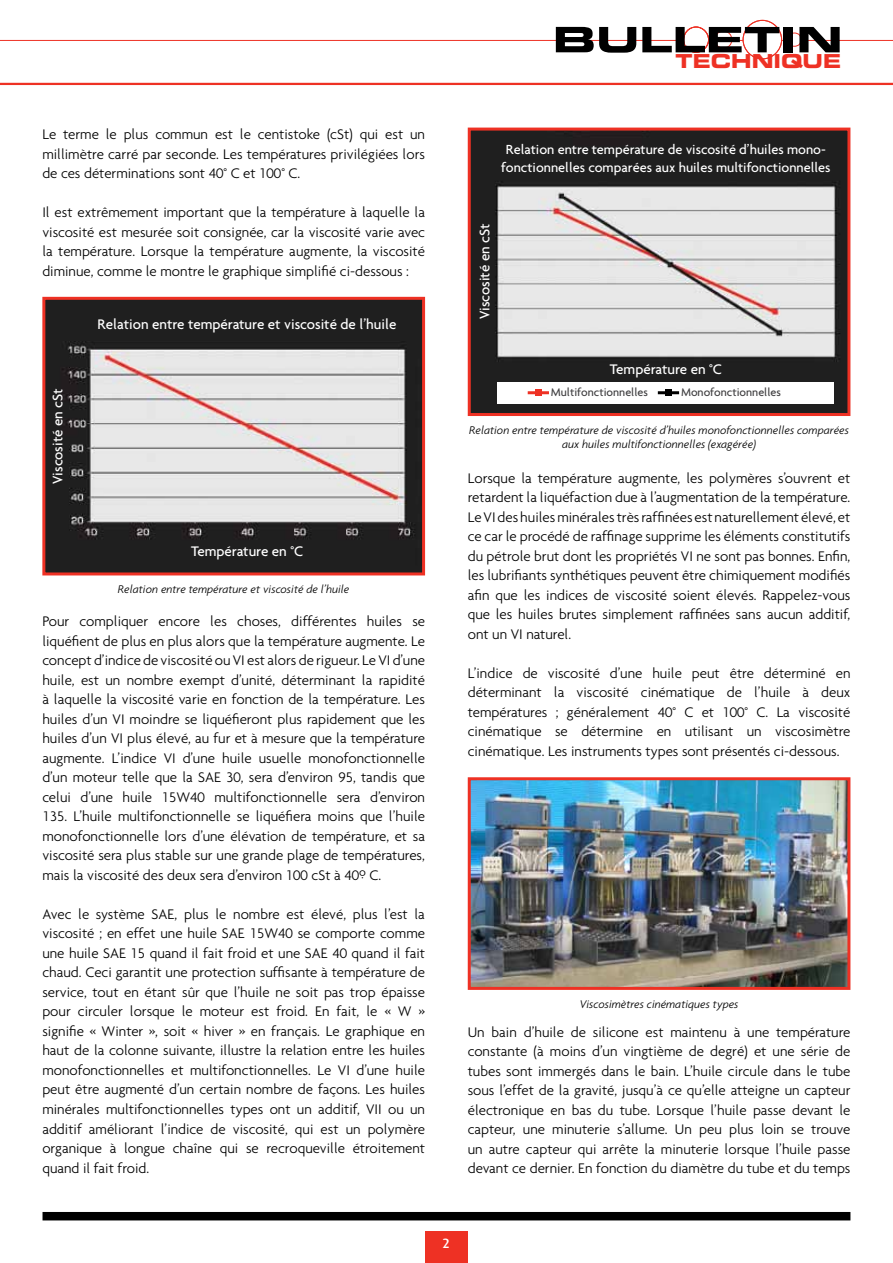
<style>
.page{position:relative;width:893px;height:1263px;background:#fff}
.page>*{position:absolute;margin:0;border:0;box-sizing:border-box;transform-origin:0 0}
.t1{font:19.2px "Eurostile LT Std Bold Ex 2";color:#ee3124}
.t2{font:300 15px/19.5px "Agenda";color:#000;text-align:justify}
.t3{font:500 15px "Agenda";color:#fff}
.t4{font:500 14.25px/18px "Agenda";color:#fff;text-align:center}
.t5{font:500 13.5px "Dax";color:#fff}
.t6{font:italic 300 12px/14.4px "Agenda";color:#000;text-align:center}
.t7{font:500 12px "Agenda";color:#414042}
</style>
<div class="page">
<div style="left:43px;top:1212px;width:807px;height:8px;background:#000"></div>
<div style="left:425px;top:1231px;width:43px;height:32px;background:#ee3124"></div>
<hr style="left:0;top:83px;width:893px;height:2px;background:#ee3124">
<hr style="left:0;top:40px;width:893px;height:1px;background:#ee3124">
<svg style="left:556px;top:27px;width:80px;height:26px"></svg>
<svg style="left:642px;top:20px;width:198px;height:40px"></svg>
<img style="left:46px;top:301px;width:375px;height:270px">
<div style="left:42px;top:297px;width:383px;height:278px;border:3px solid #ee3124"></div>
<img style="left:472px;top:132px;width:374px;height:280px">
<div style="left:468px;top:128px;width:382px;height:288px;border:3px solid #ee3124"></div>
<div style="left:497px;top:382px;width:337px;height:21px;background:#fff"></div>
<hr style="left:528px;top:391px;width:21px;height:3px;background:#ee3124">
<svg style="left:535px;top:390px;width:6px;height:6px"></svg>
<hr style="left:658px;top:391px;width:21px;height:3px;background:#000">
<div style="left:665px;top:390px;width:7px;height:6px;background:#000"></div>
<img style="left:472px;top:781px;width:374px;height:205px">
<div style="left:468px;top:777px;width:382px;height:213px;border:3px solid #ee3124"></div>
<p class="t2" style="left:42px;top:124px;width:384px">Le terme le plus commun est le centistoke (cSt) qui est un millimètre carré par seconde. Les températures privilégiées lors de ces déterminations sont 40° C et 100° C.</p>
<p class="t2" style="left:42px;top:202px;width:384px">Il est extrêmement important que la température à laquelle la viscosité est mesurée soit consignée, car la viscosité varie avec la température. Lorsque la température augmente, la viscosité diminue, comme le montre le graphique simplifié ci-dessous :</p>
<p class="t3" style="left:49px;top:484px;width:97px;rotate:-90deg">Viscosité en cSt</p>
<p class="t3" style="left:98px;top:315px;width:300px">Relation entre température et viscosité de l’huile</p>
<p class="t3" style="left:191px;top:542px;width:114px">Température en °C</p>
<p class="t6" style="left:118px;top:582px;width:233px">Relation entre température et viscosité de l’huile</p>
<p class="t2" style="left:42px;top:612px;width:384px">Pour compliquer encore les choses, différentes huiles se liquéfient de plus en plus alors que la température augmente. Le concept d’indice de viscosité ou VI est alors de rigueur. Le VI d’une huile, est un nombre exempt d’unité, déterminant la rapidité à laquelle la viscosité varie en fonction de la température. Les huiles d’un VI moindre se liquéfieront plus rapidement que les huiles d’un VI plus élevé, au fur et à mesure que la température augmente. L’indice VI d’une huile usuelle monofonctionnelle d’un moteur telle que la SAE 30, sera d’environ 95, tandis que celui d’une huile 15W40 multifonctionnelle sera d’environ 135. L’huile multifonctionnelle se liquéfiera moins que l’huile monofonctionnelle lors d’une élévation de température, et sa viscosité sera plus stable sur une grande plage de températures, mais la viscosité des deux sera d’environ 100 cSt à 40º C.</p>
<p class="t2" style="left:42px;top:904px;width:384px">Avec le système SAE, plus le nombre est élevé, plus l’est la viscosité ; en effet une huile SAE 15W40 se comporte comme une huile SAE 15 quand il fait froid et une SAE 40 quand il fait chaud. Ceci garantit une protection suffisante à température de service, tout en étant sûr que l’huile ne soit pas trop épaisse pour circuler lorsque le moteur est froid. En fait, le « W » signifie « Winter », soit « hiver » en français. Le graphique en haut de la colonne suivante, illustre la relation entre les huiles monofonctionnelles et multifonctionnelles. Le VI d’une huile peut être augmenté d’un certain nombre de façons. Les huiles minérales multifonctionnelles types ont un additif, VII ou un additif améliorant l’indice de viscosité, qui est un polymère organique à longue chaîne qui se recroqueville étroitement quand il fait froid.</p>
<p class="t1" style="left:676px;top:48px;width:167px">TECHNIQUE</p>
<p class="t4" style="left:501px;top:140px;width:331px">Relation entre température de viscosité d’huiles mono&shy;fonctionnelles comparées aux huiles multifonctionnelles</p>
<p class="t3" style="left:475px;top:319px;width:97px;rotate:-90deg">Viscosité en cSt</p>
<p class="t3" style="left:610px;top:360px;width:114px">Température en °C</p>
<p class="t7" style="left:551px;top:385px;width:99px">Multifonctionnelles</p>
<p class="t7" style="left:681px;top:385px;width:101px">Monofonctionnelles</p>
<p class="t6" style="left:469px;top:422px;width:381px">Relation entre température de viscosité d’huiles monofonctionnelles comparées aux huiles multifonctionnelles (exagérée)</p>
<p class="t2" style="left:468px;top:468px;width:384px">Lorsque la température augmente, les polymères s’ouvrent et retardent la liquéfaction due à l’augmentation de la température.<br>Le VI des huiles minérales très raffinées est naturellement élevé, et ce car le procédé de raffinage supprime les éléments constitutifs du pétrole brut dont les propriétés VI ne sont pas bonnes. Enfin, les lubrifiants synthétiques peuvent être chimiquement modifiés afin que les indices de viscosité soient élevés. Rappelez-vous que les huiles brutes simplement raffinées sans aucun additif, ont un VI naturel.</p>
<p class="t2" style="left:468px;top:663px;width:384px">L’indice de viscosité d’une huile peut être déterminé en déterminant la viscosité cinématique de l’huile à deux températures ; généralement 40° C et 100° C. La viscosité cinématique se détermine en utilisant un viscosimètre cinématique. Les instruments types sont présentés ci-dessous.</p>
<p class="t6" style="left:580px;top:996px;width:160px">Viscosimètres cinématiques types</p>
<p class="t2" style="left:468px;top:1022px;width:384px">Un bain d’huile de silicone est maintenu à une température constante (à moins d’un vingtième de degré) et une série de tubes sont immergés dans le bain. L’huile circule dans le tube sous l’effet de la gravité, jusqu’à ce qu’elle atteigne un capteur électronique en bas du tube. Lorsque l’huile passe devant le capteur, une minuterie s’allume. Un peu plus loin se trouve un autre capteur qui arrête la minuterie lorsque l’huile passe devant ce dernier. En fonction du diamètre du tube et du temps</p>
<p class="t5" style="left:443px;top:1236px;width:9px">2</p>
</div>
